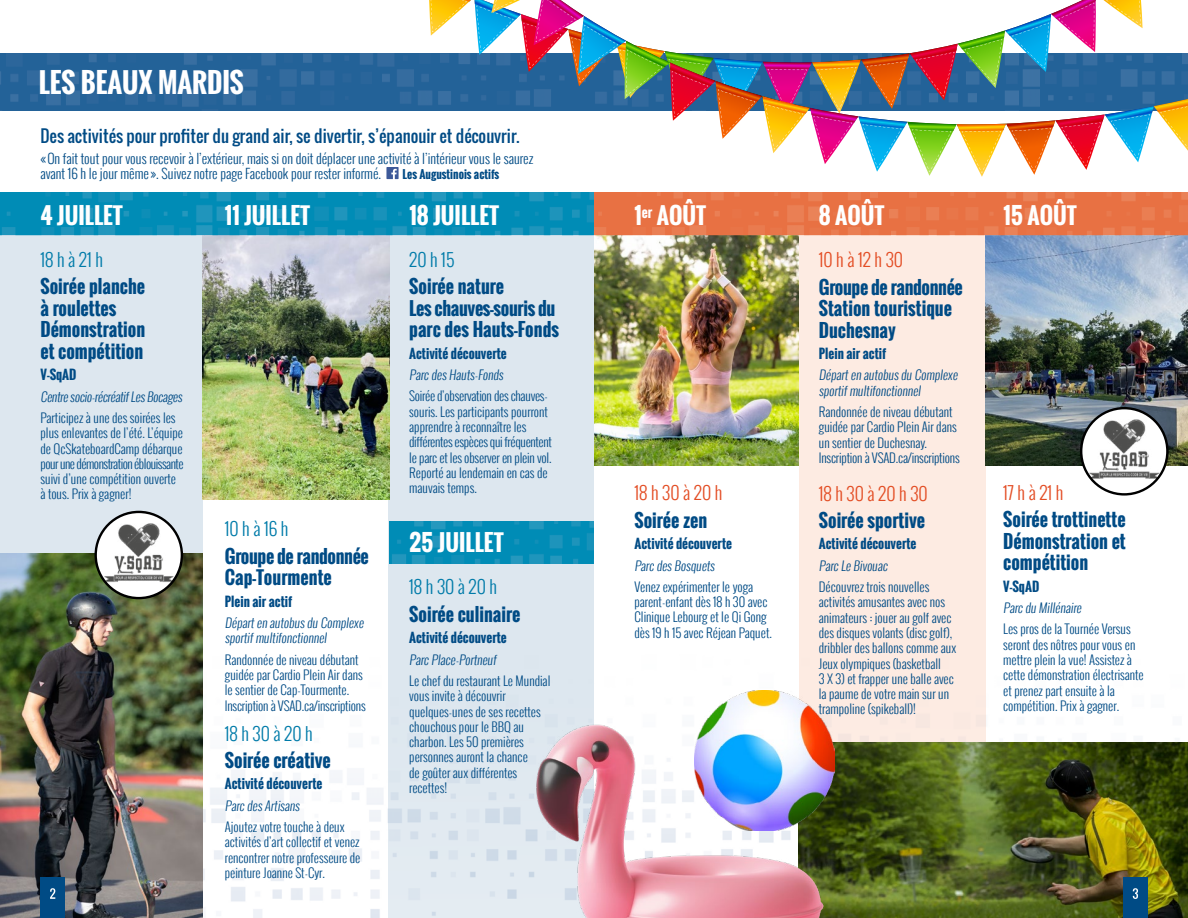
<style>
.page{position:relative;width:1188px;height:918px;background:#fff}
.page>*{position:absolute;margin:0;border:0;box-sizing:border-box;transform-origin:0 0}
.t1{font:700 27px "Oswald";color:#fff}
.t2{font:700 22.5px "Oswald";color:#fff}
.t3{font:700 18px/21.6px "Oswald";color:#004b85}
.t4{font:300 18px "Oswald";color:#007ba9}
.t5{font:300 18px "Oswald";color:#e34d24}
.t6{font:700 18px/21.6px "Oswald";letter-spacing:-.02em;color:#004b85}
.t7{font:16.5px "Oswald";color:#004b85}
.t8{font:300 13.5px/15px "Oswald";color:#004b85}
.t9{font:700 13.05px "Oswald";color:#fff}
.t10{font:300 12.75px/15.3px "Oswald";color:#004b85}
.t11{font:700 12.75px "Oswald";color:#004b85}
.t12{font:300 12.75px/21.3px "Oswald";letter-spacing:-.02em;color:#004b85}
.t13{font:700 11.25px "Oswald";color:#004b85}
.s1{font-size:22.5px}
</style>
<div class="page">
<div style="left:799px;top:234px;width:187px;height:684px;background:#fdebe2"></div>
<div style="left:0;top:234px;width:202px;height:684px;background:#dde7ef"></div>
<div style="left:389px;top:234px;width:205px;height:684px;background:#dde7ef"></div>
<img style="left:0;top:540px;width:594px;height:378px">
<img style="left:986px;top:235px;width:202px;height:230px">
<img style="left:594px;top:235px;width:205px;height:230px">
<img style="left:0;top:554px;width:202px;height:364px">
<img style="left:202px;top:235px;width:187px;height:265px">
<img style="left:594px;top:193px;width:594px;height:42px">
<img style="left:389px;top:521px;width:205px;height:42px">
<svg style="left:205px;top:193px;width:389px;height:42px;background:#078eb7"></svg>
<svg style="left:0;top:193px;width:205px;height:42px;background:#068db7"></svg>
<img style="left:0;top:53px;width:429px;height:58px">
<svg style="left:429px;top:0;width:759px;height:177px"></svg>
<div style="left:40px;top:878px;width:25px;height:40px;background:#004b85"></div>
<svg style="left:50px;top:888px;width:5px;height:11px"></svg>
<img style="left:837px;top:742px;width:351px;height:176px">
<div style="left:1123px;top:878px;width:25px;height:40px;background:#004b85"></div>
<svg style="left:1133px;top:888px;width:5px;height:11px"></svg>
<svg style="left:1081px;top:408px;width:86px;height:86px"></svg>
<img style="left:1088px;top:415px;width:73px;height:73px">
<div style="left:1080px;top:407px;width:89px;height:89px;border:2px solid #000;border-radius:50%"></div>
<svg style="left:96px;top:512px;width:86px;height:86px"></svg>
<img style="left:102px;top:518px;width:74px;height:74px">
<div style="left:94px;top:511px;width:89px;height:88px;border:2px solid #000;border-radius:50%"></div>
<img style="left:529px;top:636px;width:308px;height:282px">
<svg style="left:386px;top:167px;width:13px;height:12px"></svg>
<h1 class="t1" style="left:39px;top:62px;width:206px">LES BEAUX MARDIS</h1>
<p class="t7" style="left:40px;top:123px;width:481px">Des activités pour profiter du grand air, se divertir, s’épanouir et découvrir.</p>
<p class="t8" style="left:40px;top:151px;width:494px">«On fait tout pour vous recevoir à l’extérieur, mais si on doit déplacer une activité à l’intérieur vous le saurez avant 16 h le jour même ». Suivez notre page Facebook pour rester informé.</p>
<p class="t13" style="left:403px;top:166px;width:98px">Les Augustinois actifs</p>
<h2 class="t2" style="left:225px;top:199px;width:87px">11 JUILLET</h2>
<h2 class="t2" style="left:409px;top:199px;width:91px">18 JUILLET</h2>
<h2 class="t2" style="left:657px;top:199px;width:51px">AOÛT</h2>
<h2 class="t2" style="left:819px;top:199px;width:67px">8 AOÛT</h2>
<h2 class="t2" style="left:1003px;top:199px;width:75px">15 AOÛT</h2>
<h2 class="t2" style="left:40px;top:199px;width:84px">4 JUILLET</h2>
<p class="t9" style="left:634px;top:202px;width:20px"><span class="s1">1</span>er</p>
<h3 class="t4" style="left:40px;top:246px;width:64px">18 h à 21 h</h3>
<h3 class="t3" style="left:40px;top:276px;width:106px">Soirée planche à roulettes<br>Démonstration et compétition</h3>
<p class="t11" style="left:40px;top:365px;width:38px">V-SqAD</p>
<p class="t10" style="left:40px;top:386px;width:146px;line-height:21.3px">Centresocio-récréatifLesBocages<br>Participez à une des soirées les</p>
<p class="t10" style="left:40px;top:425px;width:145px">plus enlevantes de l’été. L’équipe de QcSkateboardCamp débarque pour une démonstration éblouissante suivi d’une compétition ouverte à tous. Prix à gagner!</p>
<h3 class="t4" style="left:225px;top:516px;width:65px">10 h à 16 h</h3>
<h3 class="t6" style="left:225px;top:546px;width:146px">Groupe de randonnée<br>Cap-Tourmente</h3>
<p class="t11" style="left:225px;top:592px;width:69px">Plein air actif</p>
<p class="t10" style="left:225px;top:615px;width:143px">Départen autobusdu Complexe sportifmultifonctionnel</p>
<p class="t10" style="left:225px;top:652px;width:142px">Randonnée de niveau débutant guidée par Cardio Plein Air dans le sentier de Cap-Tourmente.<br>Inscription à VSAD.ca/inscriptions</p>
<h3 class="t4" style="left:225px;top:720px;width:89px">18 h 30 à 20 h</h3>
<h3 class="t3" style="left:225px;top:750px;width:108px">Soirée créative</h3>
<p class="t11" style="left:225px;top:774px;width:99px">Activité découverte</p>
<p class="t10" style="left:225px;top:795px;width:121px;line-height:21.3px">Parc desArtisans<br>Ajoutez votre touche à deux</p>
<p class="t10" style="left:225px;top:834px;width:137px;text-align:justify">activités d’art collectif et venez rencontrer notre professeure de peinture Joanne St-Cyr.</p>
<h3 class="t4" style="left:409px;top:246px;width:47px">20 h 15</h3>
<h3 class="t3" style="left:409px;top:276px;width:151px">Soirée nature<br>Les chauves-souris du parc des Hauts-Fonds</h3>
<p class="t11" style="left:409px;top:344px;width:99px">Activité découverte</p>
<p class="t12" style="left:409px;top:364px;width:140px">Parc desHauts-Fonds<br>Soirée d’observation des chauves-</p>
<p class="t10" style="left:409px;top:404px;width:144px">souris. Les participants pourront apprendre à reconnaître les différentes espèces qui fréquentent le parc et les observer en plein vol.<br>Reporté au lendemain en cas de mauvais temps.</p>
<h2 class="t2" style="left:409px;top:526px;width:96px">25 JUILLET</h2>
<h3 class="t4" style="left:409px;top:574px;width:89px">18 h 30 à 20 h</h3>
<h3 class="t3" style="left:409px;top:604px;width:113px">Soirée culinaire</h3>
<p class="t11" style="left:409px;top:628px;width:99px">Activité découverte</p>
<p class="t10" style="left:409px;top:649px;width:143px;line-height:21.3px">Parc Place-Portneuf<br>Le chef du restaurant Le Mundial</p>
<p class="t10" style="left:409px;top:688px;width:133px">vous invite à découvrir quelques-unes de ses recettes chouchous pour le BBQ au charbon. Les 50 premières personnes auront la chance de goûter aux différentes recettes!</p>
<h3 class="t5" style="left:634px;top:480px;width:89px">18 h 30 à 20 h</h3>
<h3 class="t3" style="left:634px;top:510px;width:74px">Soirée zen</h3>
<p class="t11" style="left:634px;top:534px;width:99px">Activité découverte</p>
<p class="t10" style="left:634px;top:555px;width:120px;line-height:21.3px">Parc desBosquets<br>Venez expérimenter le yoga</p>
<p class="t10" style="left:634px;top:594px;width:139px">parent-enfant dès 18 h 30 avec<br>Clinique Lebourg et le Qi Gong dès 19 h 15 avec Réjean Paquet.</p>
<h3 class="t5" style="left:819px;top:246px;width:86px">10 h à 12 h 30</h3>
<h3 class="t3" style="left:819px;top:276px;width:146px">Groupe de randonnée<br>Station touristique<br>Duchesnay</h3>
<p class="t11" style="left:819px;top:344px;width:69px">Plein air actif</p>
<p class="t10" style="left:819px;top:367px;width:143px">Départen autobusdu Complexe sportifmultifonctionnel</p>
<p class="t10" style="left:819px;top:404px;width:142px">Randonnée de niveau débutant guidée par Cardio Plein Air dans un sentier de Duchesnay.<br>Inscription à VSAD.ca/inscriptions</p>
<h3 class="t5" style="left:819px;top:480px;width:110px">18 h 30 à 20 h 30</h3>
<h3 class="t3" style="left:819px;top:510px;width:108px">Soirée sportive</h3>
<p class="t11" style="left:819px;top:534px;width:99px">Activité découverte</p>
<p class="t10" style="left:819px;top:555px;width:112px;line-height:21.3px">Parc Le Bivouac<br>Découvrez trois nouvelles</p>
<p class="t10" style="left:819px;top:594px;width:139px">activités amusantes avec nos animateurs : jouer au golf avec des disques volants (disc golf), dribbler des ballons comme aux<br>Jeux olympiques (basketball<br>3 X 3) et frapper une balle avec la paume de votre main sur un trampoline (spikeball)!</p>
<h3 class="t5" style="left:1003px;top:479px;width:62px">17 h à 21 h</h3>
<h3 class="t3" style="left:1003px;top:509px;width:124px;text-align:justify">Soirée trottinette Démonstration et compétition</h3>
<p class="t11" style="left:1003px;top:577px;width:38px">V-SqAD</p>
<p class="t10" style="left:1003px;top:597px;width:129px;line-height:21.3px">Parc du Millénaire<br>Les pros de la Tournée Versus</p>
<p class="t10" style="left:1003px;top:637px;width:142px">seront des nôtres pour vous en mettre plein la vue! Assistez à cette démonstration électrisante et prenez part ensuite à la compétition. Prix à gagner.</p>
</div>
